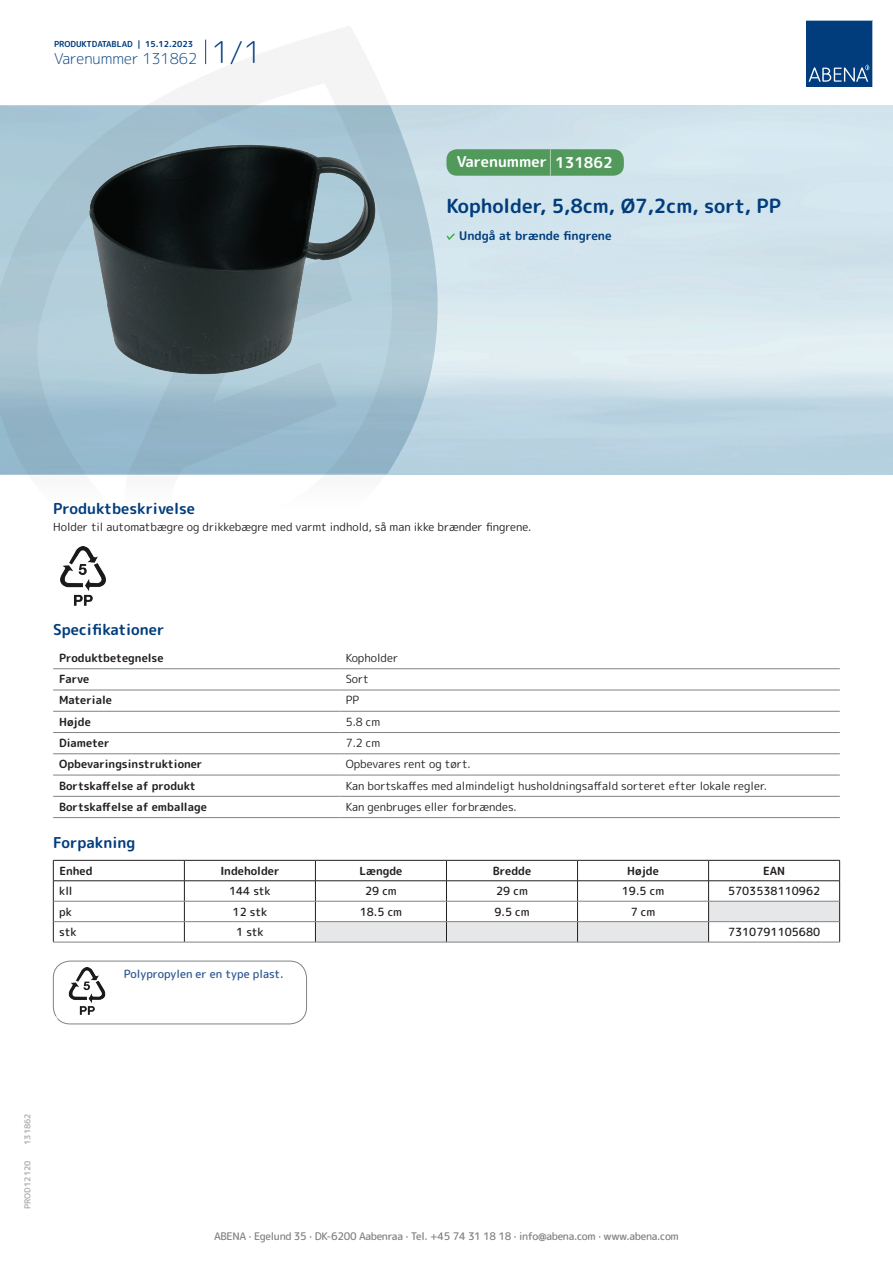
<style>
.page{position:relative;width:893px;height:1263px;background:#fff}
.page>*{position:absolute;margin:0;border:0;box-sizing:border-box;transform-origin:0 0}
.t1{font:700 19.5px "Rounded Mplus 1 c";color:#013d7d}
.t2{font:700 15px "Rounded Mplus 1 c";color:#013d7d}
.t3{font:300 15px "Rounded Mplus 1 c";color:#013d7d}
.t4{font:700 15px "Rounded Mplus 1 c";color:#fff}
.t5{font:700 12px "Rounded Mplus 1 c";color:#013d7d}
.t6{font:11.25px "Rounded Mplus 1 c";color:#231f20}
.t7{font:700 11.25px "Rounded Mplus 1 c";color:#231f20}
.t8{font:500 11.25px "Rounded Mplus 1 c";color:#231f20}
.t9{font:500 11.25px "Rounded Mplus 1 c";color:#305691}
.t10{font:500 10.5px "Rounded Mplus 1 c";letter-spacing:-.03em;color:#808285}
.t11{font:700 10.5px "Rounded Mplus 1 c";color:#fff}
.t12{font:700 8.25px "Rounded Mplus 1 c";color:#013d7d}
.t13{font:700 8.25px "Rounded Mplus 1 c";color:#b2b3b7}
.s1{font-size:30px}
.s2{font-size:25.5px}
</style>
<div class="page">
<svg style="left:0;top:26px;width:439px;height:580px"></svg>
<svg style="left:0;top:106px;width:438px;height:368px"></svg>
<svg style="left:205px;top:40px;width:1px;height:24px"></svg>
<svg style="left:806px;top:20px;width:67px;height:67px"></svg>
<img style="left:57px;top:127px;width:364px;height:275px">
<img style="left:54px;top:547px;width:58px;height:58px">
<hr style="left:53px;top:668px;width:287px;height:1px;background:#808285">
<hr style="left:340px;top:668px;width:500px;height:1px;background:#808285">
<hr style="left:53px;top:690px;width:287px;height:1px;background:#808285">
<hr style="left:340px;top:690px;width:500px;height:1px;background:#808285">
<hr style="left:53px;top:711px;width:287px;height:1px;background:#808285">
<hr style="left:340px;top:711px;width:500px;height:1px;background:#808285">
<hr style="left:53px;top:732px;width:287px;height:1px;background:#808285">
<hr style="left:340px;top:732px;width:500px;height:1px;background:#808285">
<hr style="left:53px;top:753px;width:287px;height:1px;background:#808285">
<hr style="left:340px;top:753px;width:500px;height:1px;background:#808285">
<hr style="left:53px;top:775px;width:287px;height:1px;background:#808285">
<hr style="left:340px;top:775px;width:500px;height:1px;background:#808285">
<hr style="left:53px;top:796px;width:287px;height:1px;background:#808285">
<hr style="left:340px;top:796px;width:500px;height:1px;background:#808285">
<hr style="left:53px;top:817px;width:287px;height:1px;background:#808285">
<hr style="left:340px;top:817px;width:500px;height:1px;background:#808285">
<hr style="left:53px;top:860px;width:131px;height:1px;background:#231f20">
<hr style="left:184px;top:860px;width:131px;height:1px;background:#231f20">
<hr style="left:53px;top:880px;width:131px;height:1px;background:#231f20">
<hr style="left:184px;top:880px;width:131px;height:1px;background:#231f20">
<svg style="left:53px;top:860px;width:1px;height:82px"></svg>
<svg style="left:184px;top:860px;width:1px;height:82px"></svg>
<svg style="left:315px;top:860px;width:525px;height:82px"></svg>
<hr style="left:54px;top:901px;width:130px;height:1px;background:#808285">
<hr style="left:184px;top:901px;width:131px;height:1px;background:#808285">
<hr style="left:315px;top:901px;width:131px;height:1px;background:#808285">
<hr style="left:446px;top:901px;width:131px;height:1px;background:#808285">
<hr style="left:577px;top:901px;width:132px;height:1px;background:#808285">
<hr style="left:709px;top:901px;width:130px;height:1px;background:#808285">
<hr style="left:54px;top:921px;width:130px;height:1px;background:#808285">
<hr style="left:184px;top:921px;width:131px;height:1px;background:#808285">
<hr style="left:315px;top:921px;width:131px;height:1px;background:#808285">
<hr style="left:446px;top:921px;width:131px;height:1px;background:#808285">
<hr style="left:577px;top:921px;width:132px;height:1px;background:#808285">
<hr style="left:709px;top:921px;width:130px;height:1px;background:#808285">
<hr style="left:53px;top:942px;width:131px;height:1px;background:#808285">
<hr style="left:184px;top:942px;width:131px;height:1px;background:#808285">
<hr style="left:315px;top:942px;width:131px;height:1px;background:#808285">
<hr style="left:446px;top:942px;width:131px;height:1px;background:#808285">
<hr style="left:577px;top:942px;width:132px;height:1px;background:#808285">
<hr style="left:709px;top:942px;width:131px;height:1px;background:#808285">
<img style="left:68px;top:968px;width:38px;height:46px">
<div style="left:53px;top:961px;width:254px;height:63px;border:1px solid #808285;border-radius:17px"></div>
<svg style="left:446px;top:233px;width:9px;height:7px"></svg>
<div style="left:446px;top:149px;width:178px;height:27px;background:#52995c;border-radius:10px"></div>
<p class="t12" style="left:54px;top:38px;width:141px">PRODUKTDATABLAD | 15.12.2023</p>
<h2 class="t3" style="left:54px;top:48px;width:209px">Varenummer 131862 <span class="s1">1/1</span></h2>
<h2 class="t4" style="left:457px;top:151px;width:157px">Varenummer <span class="s2">|</span> 131862</h2>
<h1 class="t1" style="left:446px;top:192px;width:336px">Kopholder, 5,8cm, Ø7,2cm, sort, PP</h1>
<p class="t5" style="left:459px;top:227px;width:154px">Undgå at brænde fingrene</p>
<h2 class="t2" style="left:53px;top:498px;width:143px">Produktbeskrivelse</h2>
<p class="t6" style="left:53px;top:518px;width:480px">Holder til automatbægre og drikkebægre med varmt indhold, så man ikke brænder fingrene.</p>
<h2 class="t2" style="left:53px;top:619px;width:113px">Specifikationer</h2>
<p class="t7" style="left:59px;top:650px;width:106px">Produktbetegnelse</p>
<p class="t6" style="left:346px;top:650px;width:54px">Kopholder</p>
<p class="t7" style="left:59px;top:671px;width:32px">Farve</p>
<p class="t6" style="left:346px;top:671px;width:25px">Sort</p>
<p class="t7" style="left:59px;top:692px;width:54px">Materiale</p>
<p class="t6" style="left:346px;top:692px;width:15px">PP</p>
<p class="t7" style="left:59px;top:714px;width:33px">Højde</p>
<p class="t6" style="left:346px;top:714px;width:36px">5.8 cm</p>
<p class="t7" style="left:59px;top:735px;width:52px">Diameter</p>
<p class="t6" style="left:346px;top:735px;width:36px">7.2 cm</p>
<p class="t7" style="left:59px;top:756px;width:145px">Opbevaringsinstruktioner</p>
<p class="t6" style="left:346px;top:756px;width:127px">Opbevares rent og tørt.</p>
<p class="t7" style="left:59px;top:777px;width:138px">Bortskaffelse af produkt</p>
<p class="t6" style="left:346px;top:777px;width:423px">Kan bortskaffes med almindeligt husholdningsaffald sorteret efter lokale regler.</p>
<p class="t7" style="left:59px;top:799px;width:149px">Bortskaffelse af emballage</p>
<p class="t6" style="left:346px;top:799px;width:173px">Kan genbruges eller forbrændes.</p>
<h2 class="t2" style="left:53px;top:832px;width:84px">Forpakning</h2>
<p class="t7" style="left:59px;top:863px;width:35px">Enhed</p>
<p class="t7" style="left:220px;top:863px;width:61px">Indeholder</p>
<p class="t7" style="left:359px;top:863px;width:44px">Længde</p>
<p class="t7" style="left:493px;top:863px;width:40px">Bredde</p>
<p class="t7" style="left:627px;top:863px;width:33px">Højde</p>
<p class="t7" style="left:763px;top:863px;width:24px">EAN</p>
<p class="t8" style="left:59px;top:883px;width:15px">kll</p>
<p class="t8" style="left:229px;top:883px;width:43px">144 stk</p>
<p class="t8" style="left:365px;top:883px;width:33px">29 cm</p>
<p class="t8" style="left:496px;top:883px;width:33px">29 cm</p>
<p class="t8" style="left:622px;top:883px;width:44px">19.5 cm</p>
<p class="t8" style="left:728px;top:883px;width:94px">5703538110962</p>
<p class="t8" style="left:59px;top:903px;width:14px">pk</p>
<p class="t8" style="left:233px;top:903px;width:36px">12 stk</p>
<p class="t8" style="left:360px;top:903px;width:44px">18.5 cm</p>
<p class="t8" style="left:494px;top:903px;width:37px">9.5 cm</p>
<p class="t8" style="left:631px;top:903px;width:26px">7 cm</p>
<p class="t8" style="left:59px;top:924px;width:19px">stk</p>
<p class="t8" style="left:236px;top:924px;width:29px">1 stk</p>
<p class="t8" style="left:728px;top:924px;width:94px">7310791105680</p>
<p class="t9" style="left:124px;top:966px;width:161px">Polypropylen er en type plast.</p>
<p class="t11" style="left:53px;top:1013px;width:7px">*</p>
<p class="t13" style="left:22px;top:1145px;width:33px;rotate:-90deg">131862</p>
<p class="t13" style="left:22px;top:1209px;width:50px;rotate:-90deg">PROD12120</p>
<p class="t10" style="left:214px;top:1229px;width:466px">ABENA · Egelund 35 · DK-6200 Aabenraa · Tel. +45 74 31 18 18 · info@abena.com · www.abena.com</p>
</div>
